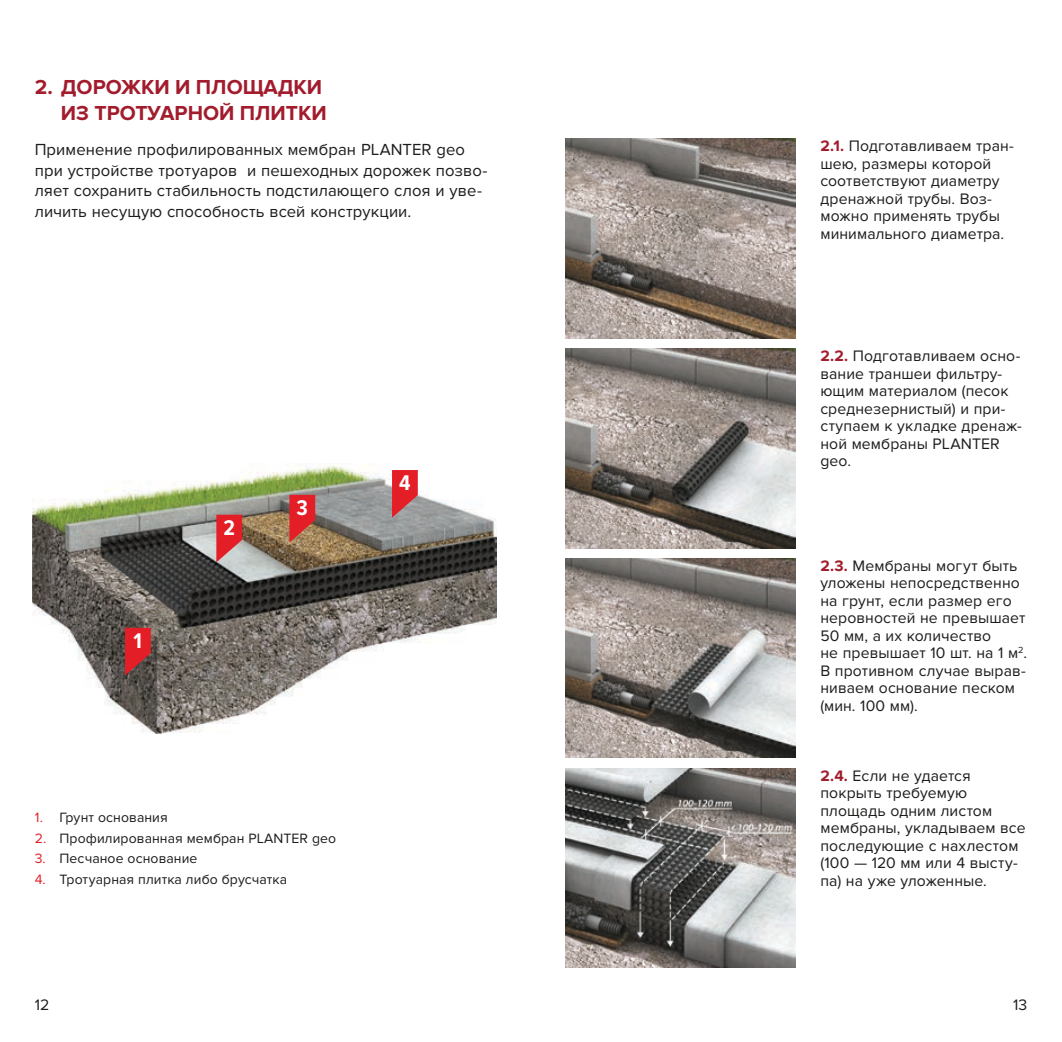
<style>
.page{position:relative;width:1062px;height:1042px;background:#fff}
.page>*{position:absolute;margin:0;border:0;box-sizing:border-box;transform-origin:0 0}
.t1{font:700 22.05px "Proxima Nova Cond";color:#fff}
.t2{font:700 21px/25.2px "Proxima Nova";color:#a21c2d;text-align:right}
.t3{font:16.62px/20.8px "Proxima Nova";letter-spacing:.005em;color:#1c1c1b}
.t4{font:15.75px/17.5px "Proxima Nova";letter-spacing:.005em;color:#1c1c1b}
.t5{font:14px "Proxima Nova";letter-spacing:.005em;color:#1c1c1b}
.s1{color:#e31e26}
.s2{font-weight:700;color:#a21c2d}
</style>
<div class="page">
<img style="left:566px;top:768px;width:229px;height:199px">
<img style="left:566px;top:349px;width:229px;height:199px">
<img style="left:566px;top:139px;width:229px;height:199px">
<img style="left:566px;top:558px;width:229px;height:199px">
<img style="left:33px;top:464px;width:463px;height:270px">
<svg style="left:125px;top:628px;width:26px;height:47px"></svg>
<svg style="left:289px;top:495px;width:26px;height:47px"></svg>
<svg style="left:392px;top:470px;width:26px;height:48px"></svg>
<svg style="left:216px;top:515px;width:26px;height:47px"></svg>
<h2 class="t2" style="left:35px;top:75px;width:293px">2. ДОРОЖКИ И ПЛОЩАДКИ<br>ИЗ ТРОТУАРНОЙ ПЛИТКИ</h2>
<p class="t3" style="left:35px;top:139px;width:454px">Применение профилированных мембран PLANTER geo при устройстве тротуаров и пешеходных дорожек позво&shy;ляет сохранить стабильность подстилающего слоя и уве&shy;личить несущую способность всей конструкции.</p>
<h1 class="t1" style="left:134px;top:628px;width:10px">1</h1>
<h1 class="t1" style="left:223px;top:515px;width:13px">2</h1>
<h1 class="t1" style="left:296px;top:495px;width:13px">3</h1>
<h1 class="t1" style="left:399px;top:471px;width:13px">4</h1>
<p class="t5" style="left:35px;top:809px;width:134px"><span class="s1">1.</span> Грунт основания</p>
<p class="t5" style="left:35px;top:830px;width:303px"><span class="s1">2.</span> Профилированная мембран PLANTER geo</p>
<p class="t5" style="left:35px;top:850px;width:164px"><span class="s1">3.</span> Песчаное основание</p>
<p class="t5" style="left:35px;top:871px;width:254px"><span class="s1">4.</span> Тротуарная плитка либо брусчатка</p>
<p class="t4" style="left:820px;top:138px;width:195px"><span class="s2">2.1.</span> Подготавливаем тран&shy;шею, размеры которой соответствуют диаметру дренажной трубы. Воз&shy;можно применять трубы минимального диаметра.</p>
<p class="t4" style="left:820px;top:347px;width:203px"><span class="s2">2.2.</span> Подготавливаем осно&shy;вание траншеи фильтру&shy;ющим материалом (песок среднезернистый) и при&shy;ступаем к укладке дренаж&shy;ной мембраны PLANTER geo.</p>
<p class="t4" style="left:820px;top:557px;width:208px"><span class="s2">2.3.</span> Мембраны могут быть уложены непосредственно на грунт, если размер его неровностей не превышает<br>50 мм, а их количество<br>не превышает 10 шт. на 1 м<sup>2</sup>.<br>В противном случае вырав&shy;ниваем основание песком (мин. 100 мм).</p>
<p class="t4" style="left:820px;top:767px;width:207px"><span class="s2">2.4.</span> Если не удается покрыть требуемую площадь одним листом мембраны, укладываем все последующие с нахлестом (100 — 120 мм или 4 высту&shy;па) на уже уложенные.</p>
<p class="t4" style="left:35px;top:996px;width:16px">12</p>
<p class="t4" style="left:1013px;top:996px;width:16px">13</p>
</div>
